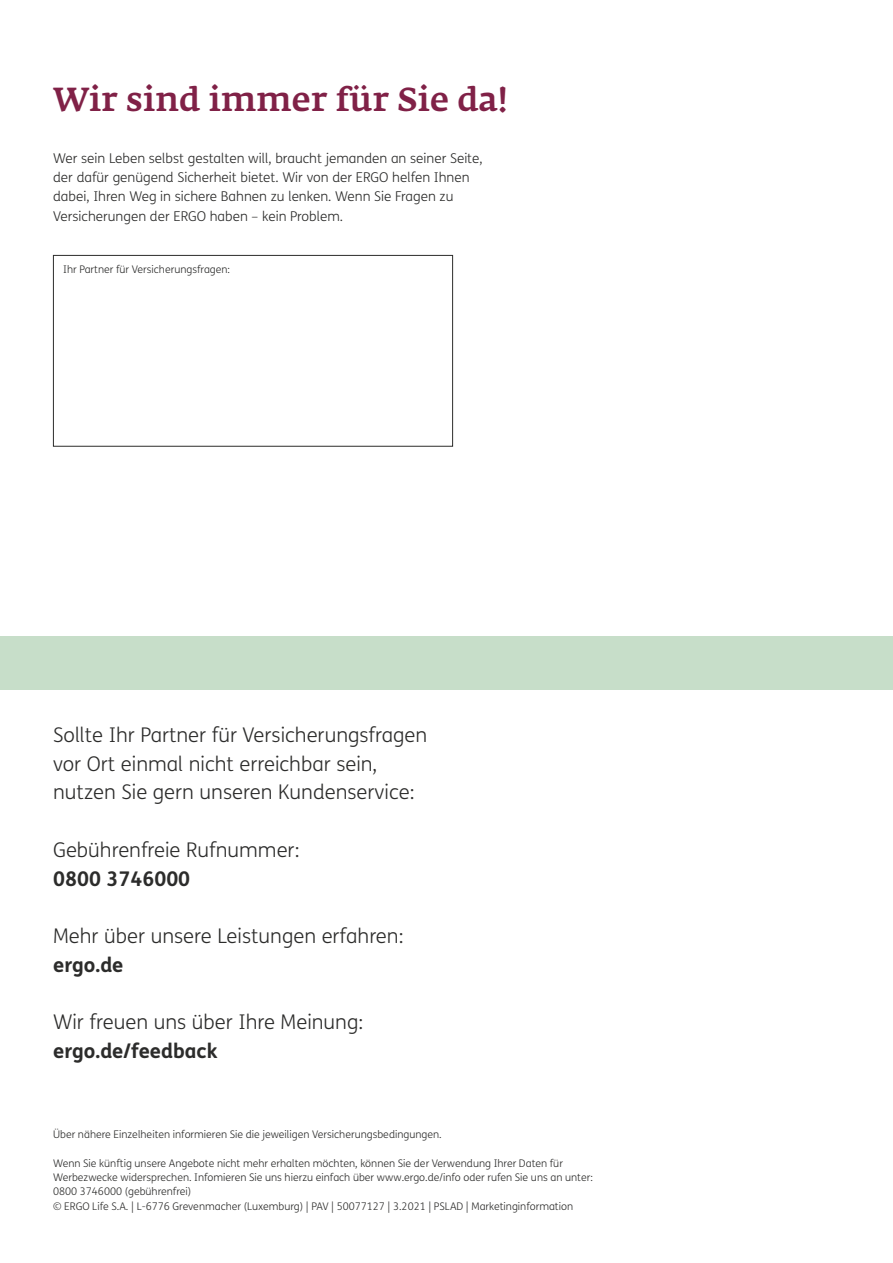
<style>
.page{position:relative;width:893px;height:1263px;background:#fff}
.page>*{position:absolute;margin:0;border:0;box-sizing:border-box;transform-origin:0 0}
.t1{font:500 33px "Fedra Serif A Pro";letter-spacing:.01em;color:#802147}
.t2{font:300 20.25px/28.7px "FS Me";color:#2c2c2b}
.t3{font:700 20.25px "FS Me";color:#2c2c2b}
.t4{font:300 13.5px/19.2px "FS Me";color:#2c2c2b}
.t5{font:300 10.5px/14.4px "FS Me";color:#2c2c2b}
</style>
<div class="page">
<div style="left:53px;top:255px;width:400px;height:191px;border:1px solid #2c2c2b"></div>
<div style="left:0;top:637px;width:893px;height:53px;background:#c7dec9"></div>
<h1 class="t1" style="left:53px;top:80px;width:456px">Wir sind immer für Sie da!</h1>
<p class="t4" style="left:53px;top:148px;width:431px">Wer sein Leben selbst gestalten will, braucht jemanden an seiner Seite, der dafür genügend Sicherheit bietet. Wir von der ERGO helfen Ihnen dabei, Ihren Weg in sichere Bahnen zu lenken. Wenn Sie Fragen zu Versicherungen der ERGO haben – kein Problem.</p>
<p class="t5" style="left:63px;top:262px;width:168px">Ihr Partner für Versicherungsfragen:</p>
<h2 class="t2" style="left:53px;top:720px;width:376px">Sollte Ihr Partner für Versicherungsfragen vor Ort einmal nicht erreichbar sein, nutzen Sie gern unseren Kundenservice:</h2>
<h2 class="t2" style="left:53px;top:835px;width:248px">Gebührenfreie Rufnummer:</h2>
<h2 class="t3" style="left:53px;top:863px;width:139px">0800 3746000</h2>
<h2 class="t2" style="left:53px;top:921px;width:352px">Mehr über unsere Leistungen erfahren:</h2>
<h2 class="t3" style="left:53px;top:949px;width:72px">ergo.de</h2>
<h2 class="t2" style="left:53px;top:1007px;width:312px">Wir freuen uns über Ihre Meinung:</h2>
<h2 class="t3" style="left:53px;top:1035px;width:166px">ergo.de/feedback</h2>
<p class="t5" style="left:53px;top:1127px;width:390px">Über nähere Einzelheiten informieren Sie die jeweiligen Versicherungsbedingungen.</p>
<p class="t5" style="left:53px;top:1155px;width:541px">Wenn Sie künftig unsere Angebote nicht mehr erhalten möchten, können Sie der Verwendung Ihrer Daten für Werbezwecke widersprechen. Infomieren Sie uns hierzu einfach über www.ergo.de/info oder rufen Sie uns an unter:<br>0800 3746000 (gebührenfrei)<br>© ERGO Life S.A. | L-6776 Grevenmacher (Luxemburg) | PAV | 50077127 | 3.2021 | PSLAD | Marketinginformation</p>
</div>
